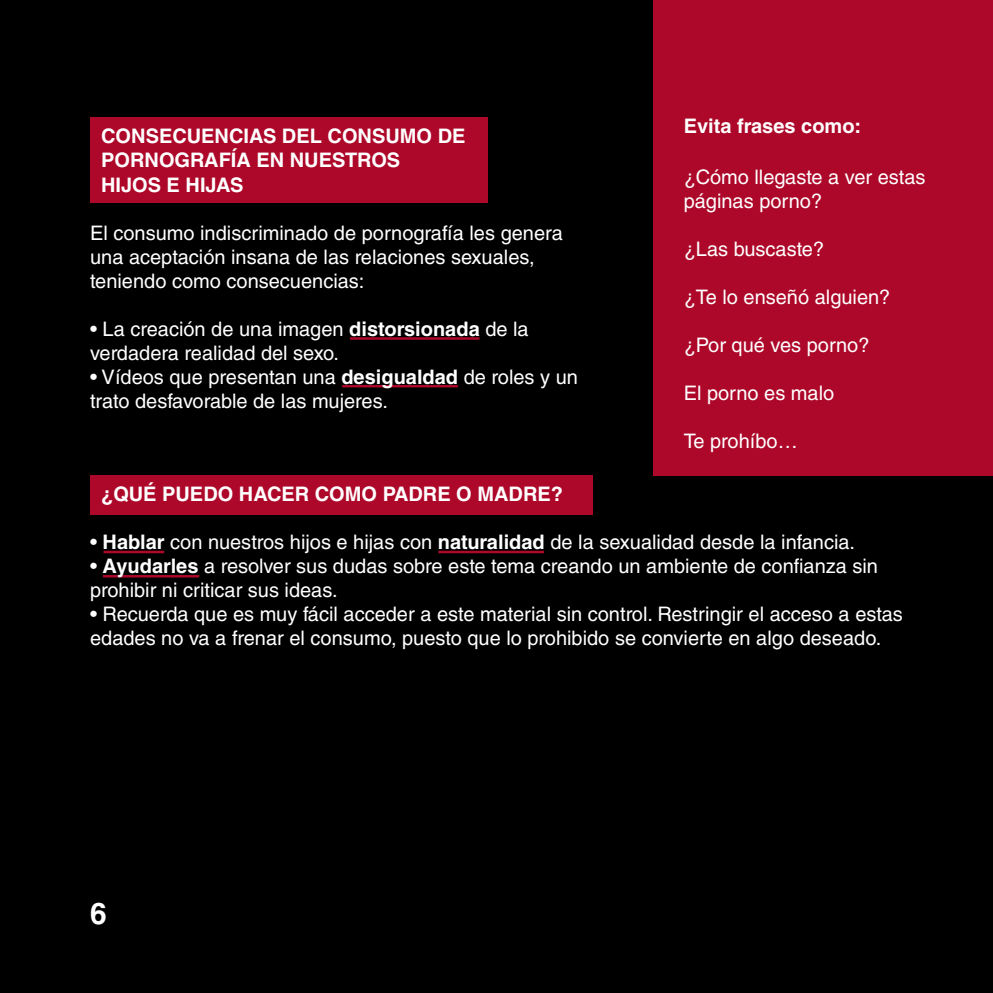
<style>
.page{position:relative;width:993px;height:993px;background:#fff}
.page>*{position:absolute;margin:0;border:0;box-sizing:border-box;transform-origin:0 0}
.t1{font:700 30px "Helvetica LT Std";color:#fff}
.t2{font:20px/24px "Helvetica LT Std";color:#fff}
.t3{font:700 20px "Helvetica LT Std";color:#fff}
.s1{font-weight:700}
</style>
<div class="page">
<div style="left:0;top:0;width:992px;height:992px;background:#000"></div>
<hr style="left:342px;top:385px;width:115px;height:2px;background:#ad0829">
<div style="left:90px;top:117px;width:398px;height:85px;background:#ad0829"></div>
<div style="left:90px;top:475px;width:502px;height:39px;background:#ad0829"></div>
<hr style="left:103px;top:575px;width:96px;height:2px;background:#ad0829">
<div style="left:653px;top:0;width:339px;height:475px;background:#ad0829"></div>
<hr style="left:350px;top:337px;width:129px;height:2px;background:#ad0829">
<hr style="left:103px;top:550px;width:61px;height:3px;background:#ad0829">
<hr style="left:438px;top:550px;width:106px;height:3px;background:#ad0829">
<p class="t3" style="left:101px;top:124px;width:365px">CONSECUENCIAS DEL CONSUMO DE</p>
<p class="t3" style="left:101px;top:148px;width:300px">PORNOGRAFÍA EN NUESTROS</p>
<p class="t3" style="left:101px;top:172px;width:144px">HIJOS E HIJAS</p>
<p class="t2" style="left:90px;top:220px;width:474px">El consumo indiscriminado de pornografía les genera una aceptación insana de las relaciones sexuales,</p>
<p class="t2" style="left:90px;top:268px;width:276px">teniendo como consecuencias:</p>
<p class="t2" style="left:90px;top:316px;width:440px">• La creación de una imagen <span class="s1">distorsionada</span> de la</p>
<p class="t2" style="left:90px;top:340px;width:250px">verdadera realidad del sexo.</p>
<p class="t2" style="left:90px;top:364px;width:489px">• Vídeos que presentan una <span class="s1">desigualdad</span> de roles y un trato desfavorable de las mujeres.</p>
<p class="t3" style="left:683px;top:114px;width:179px">Evita frases como:</p>
<p class="t2" style="left:683px;top:165px;width:243px">¿Cómo llegaste a ver estas</p>
<p class="t2" style="left:683px;top:189px;width:140px">páginas porno?</p>
<p class="t2" style="left:683px;top:237px;width:142px">¿Las buscaste?</p>
<p class="t2" style="left:683px;top:285px;width:208px">¿Te lo enseñó alguien?</p>
<p class="t2" style="left:683px;top:333px;width:187px">¿Por qué ves porno?</p>
<p class="t2" style="left:683px;top:381px;width:152px">El porno es malo</p>
<p class="t2" style="left:683px;top:429px;width:115px">Te prohíbo…</p>
<p class="t3" style="left:101px;top:481px;width:463px">¿QUÉ PUEDO HACER COMO PADRE O MADRE?</p>
<p class="t2" style="left:90px;top:530px;width:766px">• <span class="s1">Hablar</span> con nuestros hijos e hijas con <span class="s1">naturalidad</span> de la sexualidad desde la infancia.</p>
<p class="t2" style="left:90px;top:554px;width:789px">• <span class="s1">Ayudarles</span> a resolver sus dudas sobre este tema creando un ambiente de confianza sin prohibir ni criticar sus ideas.</p>
<p class="t2" style="left:90px;top:602px;width:814px">• Recuerda que es muy fácil acceder a este material sin control. Restringir el acceso a estas edades no va a frenar el consumo, puesto que lo prohibido se convierte en algo deseado.</p>
<h1 class="t1" style="left:90px;top:895px;width:18px">6</h1>
</div>
